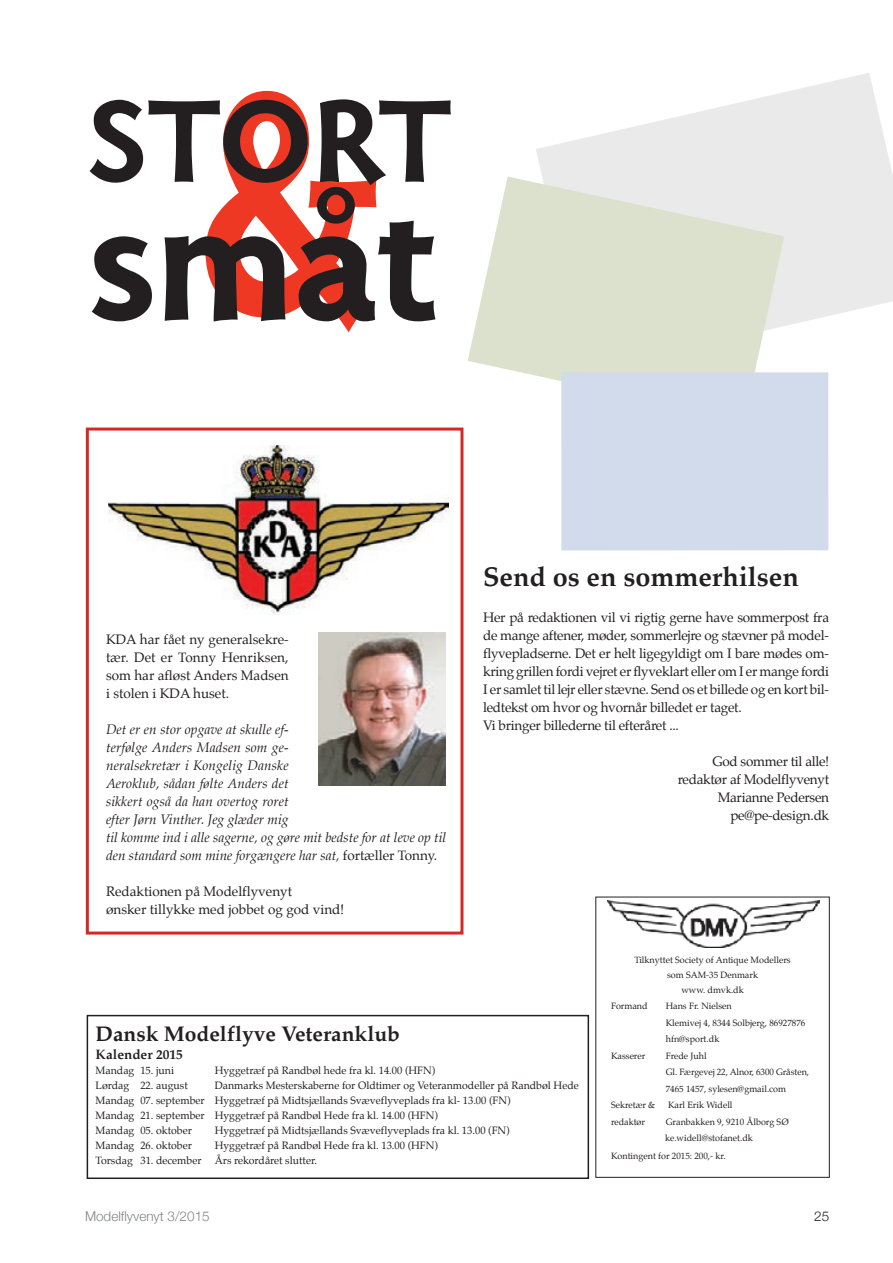
<style>
.page{position:relative;width:893px;height:1263px;background:#fff}
.page>*{position:absolute;margin:0;border:0;box-sizing:border-box;transform-origin:0 0}
.t1{font:700 364.8px "Magma II Pro";color:#ef3823;scale:.76 1}
.t2{font:700 187.5px "Magma II Pro";color:#231f20}
.t3{font:700 135px "Magma II Pro";letter-spacing:-.02em;color:#231f20}
.t4{font:700 27px "Palatino";color:#231f20}
.t5{font:700 21px "Palatino";color:#231f20}
.t6{font:13.5px/18px "Palatino";letter-spacing:-.02em;color:#231f20;text-align:justify}
.t7{font:italic 13.5px/18px "Palatino";color:#231f20}
.t8{font:13.5px/18px "Palatino";color:#231f20}
.t9{font:300 13.5px "Helvetica Neue";color:#808285}
.t10{font:700 13.5px "Palatino";color:#231f20}
.t11{font:300 13.5px "Helvetica Neue";color:#231f20}
.t12{font:10.5px/15px "Palatino";color:#231f20}
.t13{font:9px/16.5px "Palatino";color:#231f20}
.s1{font-style:normal}
</style>
<div class="page">
<div style="left:86px;top:428px;width:377px;height:506px;border:3px solid #d12926"></div>
<img style="left:607px;top:901px;width:213px;height:46px">
<div style="left:87px;top:1015px;width:502px;height:164px;border:2px solid #231f20"></div>
<img style="left:108px;top:446px;width:340px;height:169px">
<img style="left:319px;top:632px;width:127px;height:153px">
<svg style="left:536px;top:73px;width:357px;height:253px;fill:#e9eae9"></svg>
<svg style="left:468px;top:177px;width:316px;height:204px;fill:#dbe1cd"></svg>
<div style="left:561px;top:372px;width:267px;height:178px;background:#d1dbeb"></div>
<h1 class="t1" style="left:194px;top:-23px;width:249px">&amp;</h1>
<h3 class="t3" style="left:87px;top:58px;width:367px">STORT</h3>
<h2 class="t2" style="left:87px;top:148px;width:353px">småt</h2>
<p class="t6" style="left:106px;top:630px;width:184px">KdA har fået ny generalsekre&shy;tær. det er Tonny Henriksen, som har afløst Anders Madsen i stolen i KdA huset.</p>
<p class="t7" style="left:106px;top:720px;width:342px">Det er en stor opgave at skulle ef-<br>terfølge Anders Madsen som ge-<br>neralsekretær i Kongelig Danske<br>Aeroklub, sådan følte Anders det<br>sikkert også da han overtog roret<br>efter Jørn Vinther. Jeg glæder mig<br>til komme ind i alle sagerne, og gøre mit bedste for at leve op til den standard som mine forgængere har sat, <span class="s1">fortæller Tonny.</span></p>
<p class="t8" style="left:106px;top:882px;width:240px">redaktionen på Modelflyvenyt<br>ønsker tillykke med jobbet og god vind!</p>
<h3 class="t4" style="left:483px;top:553px;width:317px">Send os en sommerhilsen</h3>
<p class="t6" style="left:483px;top:608px;width:347px;text-align:left">Her på redaktionen vil vi rigtig gerne have sommerpost fra de mange aftener, møder, sommerlejre og stævner på model&shy;flyvepladserne. det er helt ligegyldigt om i bare mødes om&shy;kring grillen fordi vejret er flyveklart eller om i er mange fordi i er samlet til lejr eller stævne. Send os et billede og en kort bil&shy;ledtekst om hvor og hvornår billedet er taget.<br>Vi bringer billederne til efteråret ...</p>
<p class="t6" style="left:678px;top:752px;width:153px;text-align:right">God sommer til alle! redaktør af Modelflyvenyt<br>Marianne Pedersen pe@pe-design.dk</p>
<h3 class="t5" style="left:96px;top:1016px;width:306px">Dansk Modelflyve veteranklub</h3>
<p class="t10" style="left:96px;top:1043px;width:89px">kalender 2015</p>
<p class="t12" style="left:96px;top:1063px;width:80px">Mandag 15. juni</p>
<p class="t12" style="left:215px;top:1063px;width:222px">Hyggetræf på randbøl hede fra kl. 14.00 (HFN)</p>
<p class="t12" style="left:96px;top:1078px;width:94px">Lørdag 22. august</p>
<p class="t12" style="left:96px;top:1078px;width:485px;text-indent:119px">danmarks Mesterskaberne for Oldtimer og Veteranmodeller på randbøl Hede Mandag 07. september Hyggetræf på Midtsjællands Svæveflyveplads fra kl- 13.00 (FN)<br>Mandag 21. september Hyggetræf på randbøl Hede fra kl. 14.00 (HFN)<br>Mandag 05. oktober</p>
<p class="t12" style="left:215px;top:1123px;width:297px">Hyggetræf på Midtsjællands Svæveflyveplads fra kl. 13.00 (FN)</p>
<p class="t12" style="left:96px;top:1138px;width:98px">Mandag 26. oktober</p>
<p class="t12" style="left:215px;top:1138px;width:225px">Hyggetræf på randbøl Hede fra kl. 13.00 (HFN)</p>
<p class="t12" style="left:96px;top:1153px;width:107px">Torsdag 31. december</p>
<p class="t12" style="left:215px;top:1153px;width:104px">Års rekordåret slutter.</p>
<p class="t13" style="left:634px;top:952px;width:158px;line-height:15px;text-align:center">Tilknyttet Society of Antique Modellers som SAM-35 denmark<br>www. dmvk.dk</p>
<p class="t13" style="left:611px;top:998px;width:38px">Formand</p>
<p class="t13" style="left:666px;top:998px;width:141px">Hans Fr. Nielsen<br>Klemivej 4, 8344 Solbjerg, 86927876 hfn@sport.dk</p>
<p class="t13" style="left:611px;top:1047px;width:36px">Kasserer</p>
<p class="t13" style="left:666px;top:1047px;width:145px">Frede Juhl<br>Gl. Færgevej 22, Alnor, 6300 Gråsten,<br>7465 1457, sylesen@gmail.com</p>
<p class="t13" style="left:611px;top:1097px;width:46px">Sekretær &amp;</p>
<p class="t13" style="left:668px;top:1097px;width:66px">Karl erik Widell</p>
<p class="t13" style="left:611px;top:1113px;width:36px">redaktør</p>
<p class="t13" style="left:665px;top:1113px;width:125px">Granbakken 9, 9210 Ålborg SØ ke.widell@stofanet.dk</p>
<p class="t13" style="left:611px;top:1148px;width:116px">Kontingent for 2015: 200,- kr.</p>
<p class="t9" style="left:85px;top:1205px;width:126px">Modelflyvenyt 3/2015</p>
<p class="t11" style="left:814px;top:1205px;width:17px">25</p>
</div>
